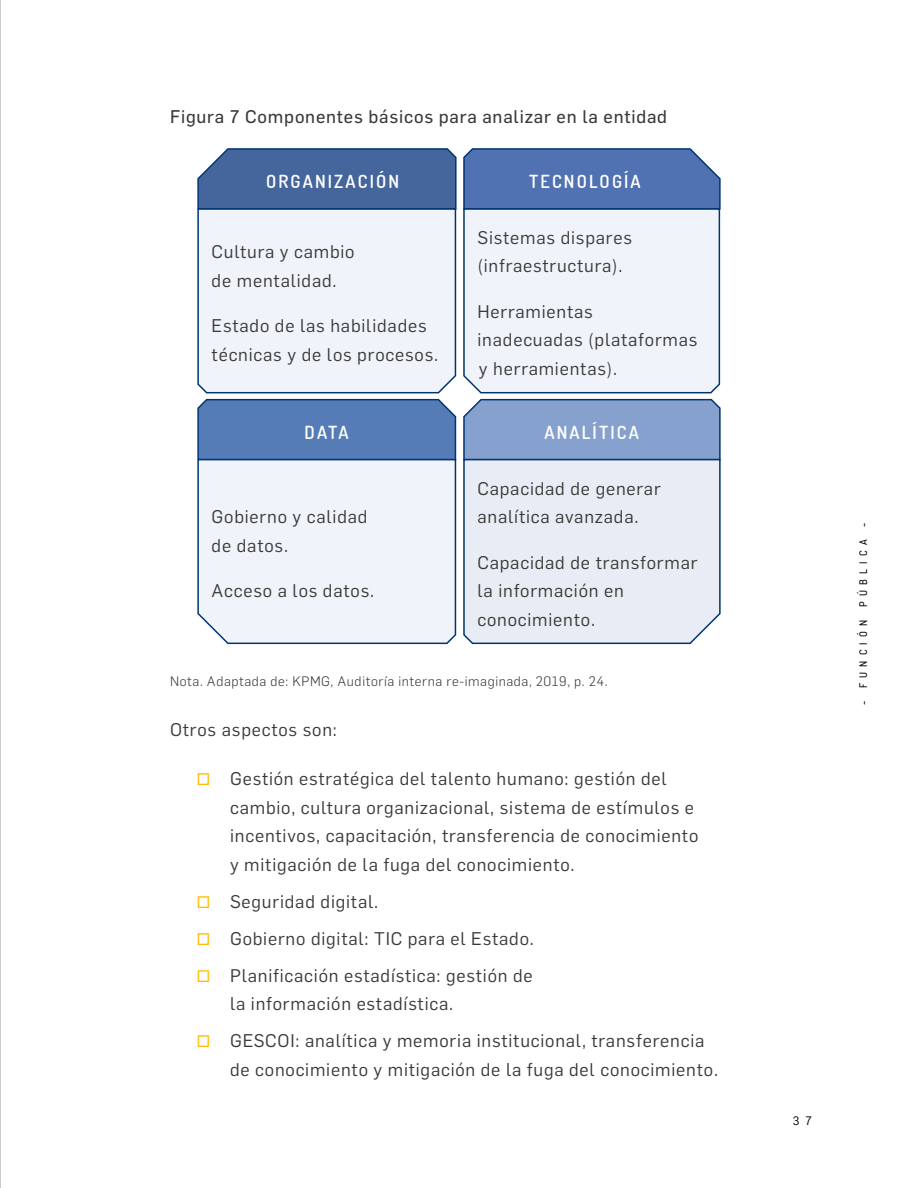
<style>
.page{position:relative;width:918px;height:1188px;background:#fff}
.page>*{position:absolute;margin:0;border:0;box-sizing:border-box;transform-origin:0 0}
.txt_tablas{font:18px/28.5px "Flama";letter-spacing:.045em;color:#383b37}
.ilustracion{font:18px "Flama Basic";letter-spacing:.045em;color:#383b37}
.encabezado_tabla{font:600 18px "Dosis";letter-spacing:.12em;color:#fff}
.Fuente{font:300 13.5px "Flama";letter-spacing:.045em;color:#383b37}
.t1{font:12px "Flama";color:#000}
.t2{font:500 10.5px "Dosis";letter-spacing:.5em;color:#000}
.s1{font-weight:500;font-size:16.5px;color:#ffbe06}
</style>
<div class="page">
<svg style="left:197px;top:148px;width:524px;height:60px;background:#5171aa"></svg>
<svg style="left:197px;top:398px;width:524px;height:60px;background:#7090c1"></svg>
<div style="left:197px;top:208px;width:260px;height:186px;background:#f0f4fa"></div>
<div style="left:197px;top:458px;width:260px;height:187px;background:#f0f4fa"></div>
<div style="left:463px;top:208px;width:258px;height:186px;background:#f0f4fa"></div>
<div style="left:463px;top:458px;width:258px;height:187px;background:#e8edf5"></div>
<hr style="left:0;top:0;width:1px;height:1188px;background:#97989f">
<p class="ilustracion" style="left:170px;top:104px;width:499px">Figura 7 Componentes básicos para analizar en la entidad</p>
<p class="encabezado_tabla" style="left:266px;top:170px;width:135px">ORGANIZACIÓN</p>
<p class="txt_tablas" style="left:212px;top:236px;width:144px">Cultura y cambio de mentalidad.</p>
<p class="txt_tablas" style="left:212px;top:310px;width:228px">Estado de las habilidades técnicas y de los procesos.</p>
<p class="encabezado_tabla" style="left:305px;top:421px;width:46px">DATA</p>
<p class="txt_tablas" style="left:212px;top:501px;width:157px">Gobierno y calidad de datos.</p>
<p class="txt_tablas" style="left:212px;top:575px;width:164px">Acceso a los datos.</p>
<p class="encabezado_tabla" style="left:529px;top:170px;width:113px">TECNOLOGÍA</p>
<p class="txt_tablas" style="left:477px;top:222px;width:156px">Sistemas dispares (infraestructura).</p>
<p class="txt_tablas" style="left:477px;top:296px;width:222px">Herramientas inadecuadas (plataformas y herramientas).</p>
<p class="encabezado_tabla" style="left:545px;top:421px;width:96px">ANALÍTICA</p>
<p class="txt_tablas" style="left:477px;top:473px;width:185px">Capacidad de generar analítica avanzada.</p>
<p class="txt_tablas" style="left:477px;top:547px;width:222px">Capacidad de transformar la información en conocimiento.</p>
<p class="Fuente" style="left:170px;top:672px;width:439px">Nota. Adaptada de: KPMG, Auditoría interna re-imaginada, 2019, p. 24.</p>
<p class="txt_tablas" style="left:170px;top:714px;width:168px">Otros aspectos son:</p>
<p class="txt_tablas" style="left:230px;top:764px;width:470px;text-indent:-33px"><span class="s1">□</span> Gestión estratégica del talento humano: gestión del cambio, cultura organizacional, sistema de estímulos e incentivos, capacitación, transferencia de conocimiento y mitigación de la fuga del conocimiento.</p>
<p class="txt_tablas" style="left:197px;top:886px;width:183px"><span class="s1">□</span> Seguridad digital.</p>
<p class="txt_tablas" style="left:197px;top:923px;width:338px"><span class="s1">□</span> Gobierno digital: TIC para el Estado.</p>
<p class="txt_tablas" style="left:230px;top:960px;width:304px;text-indent:-33px"><span class="s1">□</span> Planificación estadística: gestión de la información estadística.</p>
<p class="txt_tablas" style="left:230px;top:1026px;width:489px;text-indent:-33px"><span class="s1">□</span> GESCOI: analítica y memoria institucional, transferencia de conocimiento y mitigación de la fuga del conocimiento.</p>
<p class="t2" style="left:857px;top:705px;width:184px;rotate:-90deg">- FUNCIÓN PÚBLICA -</p>
<p class="t1" style="left:793px;top:1113px;width:20px">3 7</p>
</div>
